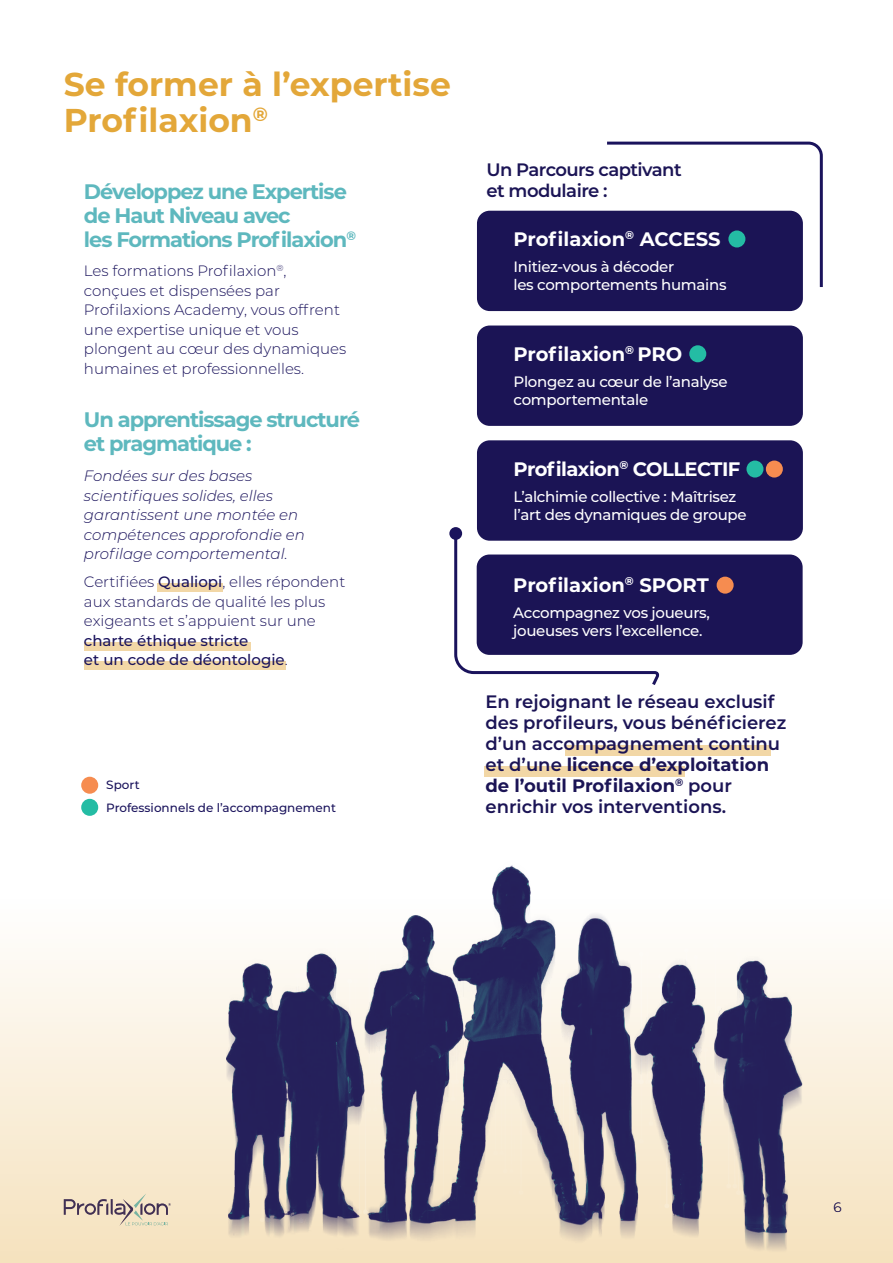
<style>
.page{position:relative;width:893px;height:1263px;background:#fff}
.page>*{position:absolute;margin:0;border:0;box-sizing:border-box;transform-origin:0 0}
.t1{font:700 33px/36px "Montserrat";color:#e3a739}
.t2{font:700 21px/24px "Montserrat";letter-spacing:-.05em;color:#5eb8be}
.t3{font:700 19.5px "Montserrat";letter-spacing:-.01em;color:#fff}
.t4{font:700 19.5px "Montserrat";letter-spacing:-.03em;color:#fff}
.t5{font:600 18px/21px "Montserrat";color:#1b1455}
.t6{font:600 18px/21px "Montserrat";letter-spacing:-.03em;color:#1b1455}
.t7{font:300 15px/19.5px "Montserrat";color:#1a135c}
.t8{font:500 15px/18px "Montserrat";letter-spacing:-.02em;color:#fff}
.t9{font:italic 300 15px/19.5px "Montserrat";color:#1a135c}
.t10{font:500 15px/19.5px "Montserrat";color:#1a135c}
.t11{font:300 13.5px "Montserrat";color:#1a135c}
.t12{font:500 12px/23px "Montserrat";color:#1a135c}
.s1{font-weight:500}
.s2{font-weight:300}
.s3{font-weight:700}
</style>
<div class="page">
<div style="left:0;top:770px;width:893px;height:493px;background:linear-gradient(to bottom,#fff,#f6e3c2)"></div>
<div style="left:84px;top:642px;width:167px;height:9px;background:#f2d7a6"></div>
<div style="left:84px;top:661px;width:201px;height:9px;background:#f2d7a6"></div>
<div style="left:157px;top:583px;width:66px;height:9px;background:#f2d7a6"></div>
<img style="left:0;top:860px;width:841px;height:403px">
<svg style="left:64px;top:1193px;width:107px;height:33px;background:#d7c8b4"></svg>
<div style="left:484px;top:766px;width:200px;height:11px;background:#f2d7a6"></div>
<div style="left:565px;top:745px;width:206px;height:11px;background:#f2d7a6"></div>
<div style="left:477px;top:211px;width:326px;height:100px;background:#1b1455;border-radius:13px"></div>
<div style="left:477px;top:325px;width:326px;height:101px;background:#1b1455;border-radius:13px"></div>
<div style="left:477px;top:440px;width:326px;height:101px;background:#1b1455;border-radius:13px"></div>
<svg style="left:454px;top:532px;width:206px;height:153px"></svg>
<div style="left:449px;top:527px;width:13px;height:13px;background:#1a135c;border-radius:50%"></div>
<svg style="left:604px;top:141px;width:219px;height:149px"></svg>
<div style="left:477px;top:554px;width:326px;height:101px;background:#1b1455;border-radius:13px"></div>
<div style="left:717px;top:577px;width:17px;height:17px;background:#f68c50;border-radius:50%"></div>
<div style="left:766px;top:460px;width:17px;height:17px;background:#f68c50;border-radius:50%"></div>
<div style="left:81px;top:777px;width:17px;height:17px;background:#f68c50;border-radius:50%"></div>
<div style="left:81px;top:799px;width:17px;height:17px;background:#24bca4;border-radius:50%"></div>
<div style="left:746px;top:460px;width:17px;height:17px;background:#24bca4;border-radius:50%"></div>
<div style="left:689px;top:345px;width:17px;height:17px;background:#24bca4;border-radius:50%"></div>
<div style="left:728px;top:230px;width:17px;height:17px;background:#24bca4;border-radius:50%"></div>
<h1 class="t1" style="left:64px;top:64px;width:389px">Se former à l’expertise<br>Profilaxion<sup>®</sup></h1>
<h2 class="t2" style="left:84px;top:178px;width:273px">Développez une Expertise de Haut Niveau avec<br>les Formations Profilaxion<sup>®</sup></h2>
<p class="t7" style="left:84px;top:261px;width:264px">Les formations Profilaxion<sup>®</sup>, conçues et dispensées par<br>Profilaxions Academy, vous offrent une expertise unique et vous plongent au cœur des dynamiques humaines et professionnelles.</p>
<h2 class="t2" style="left:84px;top:407px;width:278px">Un apprentissage structuré et pragmatique :</h2>
<p class="t9" style="left:84px;top:466px;width:222px">Fondées sur des bases scientifiques solides, elles garantissent une montée en compétences approfondie en profilage comportemental.</p>
<p class="t7" style="left:84px;top:572px;width:263px">Certifiées <span class="s1">Qualiopi</span>, elles répondent aux standards de qualité les plus exigeants et s’appuient sur une</p>
<p class="t10" style="left:84px;top:630px;width:205px">charte éthique stricte<br>et un code de déontologie<span class="s2">.</span></p>
<p class="t12" style="left:106px;top:773px;width:231px">Sport<br>Professionnels de l’accompagnement</p>
<p class="t6" style="left:486px;top:158px;width:197px">Un Parcours captivant et modulaire :</p>
<h3 class="t3" style="left:513px;top:225px;width:209px">Profilaxion<sup>®</sup> ACCESS</h3>
<p class="t8" style="left:513px;top:258px;width:214px">Initiez-vous à décoder<br>les comportements humains</p>
<h3 class="t3" style="left:513px;top:340px;width:170px">Profilaxion<sup>®</sup> PRO</h3>
<p class="t8" style="left:513px;top:372px;width:216px">Plongez au cœur de l’analyse comportementale</p>
<h3 class="t4" style="left:513px;top:455px;width:228px">Profilaxion<sup>®</sup> COLLECTIF</h3>
<p class="t8" style="left:513px;top:487px;width:235px">L’alchimie collective : Maîtrisez l’art des dynamiques de groupe</p>
<h3 class="t3" style="left:513px;top:571px;width:197px">Profilaxion<sup>®</sup> SPORT</h3>
<p class="t8" style="left:513px;top:603px;width:198px">Accompagnez vos joueurs, joueuses vers l’excellence.</p>
<p class="t5" style="left:485px;top:691px;width:302px">En rejoignant le réseau exclusif des profileurs, vous bénéficierez d’un accompagnement continu et d’une <span class="s3">licence d’exploitation de l’outil Profilaxion</span><sup>®</sup> pour enrichir vos interventions.</p>
<p class="t11" style="left:834px;top:1198px;width:10px">6</p>
</div>
